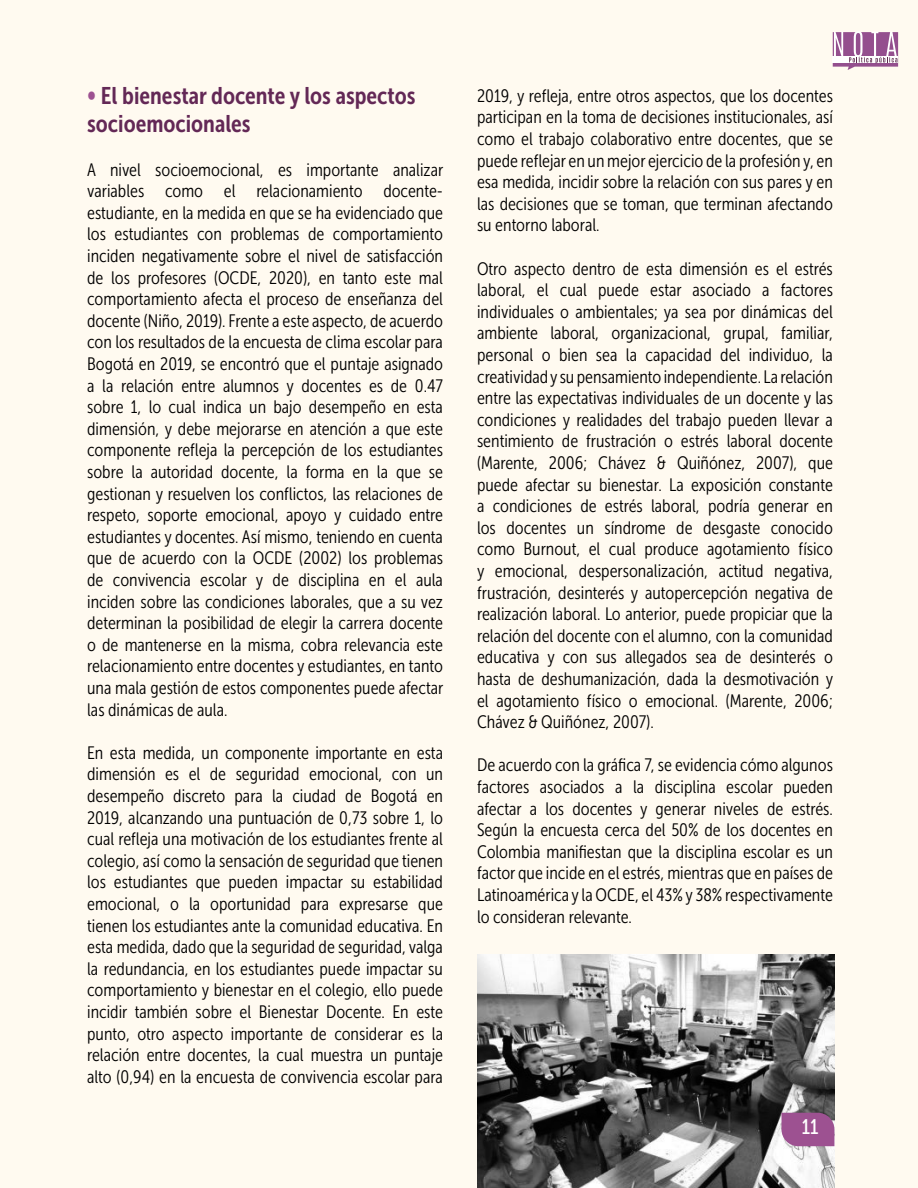
<style>
.page{position:relative;width:918px;height:1188px;background:#fffaf0}
.page>*{position:absolute;margin:0;border:0;box-sizing:border-box;transform-origin:0 0}
.t1{font:24px/28.8px "Museo Sans Condensed 700";color:#632856}
.t2{font:21px "Museo Sans Condensed 500";color:#fff}
.t3{font:18px/21.6px "Museo Sans Condensed 300";color:#000;text-align:justify}
.s1{font-family:"Museo Sans Condensed 300";color:#9d5191}
</style>
<div class="page">
<img style="left:477px;top:955px;width:358px;height:233px">
<div style="left:782px;top:1113px;width:52px;height:33px;background:#9d5191"></div>
<svg style="left:833px;top:32px;width:65px;height:38px"></svg>
<h1 class="t1" style="left:87px;top:81px;width:330px"><span class="s1">∞</span> El bienestar docente y los aspectos socioemocionales</h1>
<p class="t3" style="left:87px;top:159px;width:358px">A nivel socioemocional, es importante analizar variables como el relacionamiento docente&shy;estudiante, en la medida en que se ha evidenciado que los estudiantes con problemas de comportamiento inciden negativamente sobre el nivel de satisfacción de los profesores (OCDE, 2020), en tanto este mal comportamiento afecta el proceso de enseñanza del docente (Niño, 2019). Frente a este aspecto, de acuerdo con los resultados de la encuesta de clima escolar para Bogotá en 2019, se encontró que el puntaje asignado a la relación entre alumnos y docentes es de 0.47 sobre 1, lo cual indica un bajo desempeño en esta dimensión, y debe mejorarse en atención a que este componente refleja la percepción de los estudiantes sobre la autoridad docente, la forma en la que se gestionan y resuelven los conflictos, las relaciones de respeto, soporte emocional, apoyo y cuidado entre estudiantes y docentes. Así mismo, teniendo en cuenta que de acuerdo con la OCDE (2002) los problemas de convivencia escolar y de disciplina en el aula inciden sobre las condiciones laborales, que a su vez determinan la posibilidad de elegir la carrera docente o de mantenerse en la misma, cobra relevancia este relacionamiento entre docentes y estudiantes, en tanto una mala gestión de estos componentes puede afectar las dinámicas de aula.</p>
<p class="t3" style="left:87px;top:742px;width:357px">En esta medida, un componente importante en esta dimensión es el de seguridad emocional, con un desempeño discreto para la ciudad de Bogotá en 2019, alcanzando una puntuación de 0,73 sobre 1, lo cual refleja una motivación de los estudiantes frente al colegio, así como la sensación de seguridad que tienen los estudiantes que pueden impactar su estabilidad emocional, o la oportunidad para expresarse que tienen los estudiantes ante la comunidad educativa. En esta medida, dado que la seguridad de seguridad, valga la redundancia, en los estudiantes puede impactar su comportamiento y bienestar en el colegio, ello puede incidir también sobre el Bienestar Docente. En este punto, otro aspecto importante de considerar es la relación entre docentes, la cual muestra un puntaje alto (0,94) en la encuesta de convivencia escolar para</p>
<p class="t3" style="left:477px;top:85px;width:357px">2019, y refleja, entre otros aspectos, que los docentes participan en la toma de decisiones institucionales, así como el trabajo colaborativo entre docentes, que se puede reflejar en un mejor ejercicio de la profesión y, en esa medida, incidir sobre la relación con sus pares y en las decisiones que se toman, que terminan afectando su entorno laboral.</p>
<p class="t3" style="left:477px;top:258px;width:358px">Otro aspecto dentro de esta dimensión es el estrés laboral, el cual puede estar asociado a factores individuales o ambientales; ya sea por dinámicas del ambiente laboral, organizacional, grupal, familiar, personal o bien sea la capacidad del individuo, la creatividad y su pensamiento independiente. La relación entre las expectativas individuales de un docente y las condiciones y realidades del trabajo pueden llevar a sentimiento de frustración o estrés laboral docente (Marente, 2006; Chávez &amp; Quiñónez, 2007), que puede afectar su bienestar. La exposición constante a condiciones de estrés laboral, podría generar en los docentes un síndrome de desgaste conocido como Burnout, el cual produce agotamiento físico y emocional, despersonalización, actitud negativa, frustración, desinterés y autopercepción negativa de realización laboral. Lo anterior, puede propiciar que la relación del docente con el alumno, con la comunidad educativa y con sus allegados sea de desinterés o hasta de deshumanización, dada la desmotivación y el agotamiento físico o emocional. (Marente, 2006; Chávez &amp; Quiñónez, 2007).</p>
<p class="t3" style="left:477px;top:755px;width:357px">De acuerdo con la gráfica 7, se evidencia cómo algunos factores asociados a la disciplina escolar pueden afectar a los docentes y generar niveles de estrés.<br>Según la encuesta cerca del 50% de los docentes en Colombia manifiestan que la disciplina escolar es un factor que incide en el estrés, mientras que en países de Latinoamérica y la OCDE, el 43% y 38% respectivamente lo consideran relevante.</p>
<p class="t2" style="left:802px;top:1115px;width:18px">11</p>
</div>
